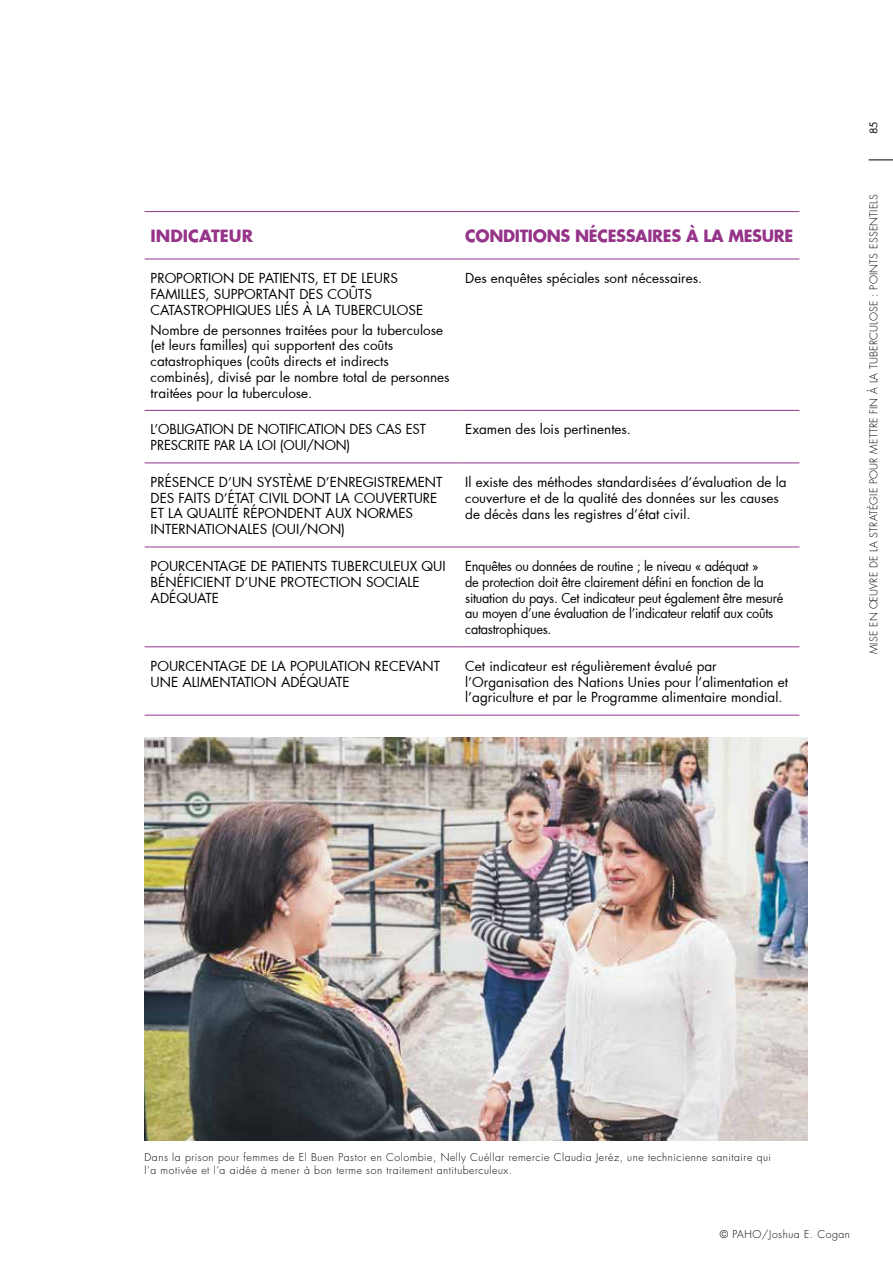
<style>
.page{position:relative;width:893px;height:1263px;background:#fff}
.page>*{position:absolute;margin:0;border:0;box-sizing:border-box;transform-origin:0 0}
.t1{font:700 16.5px "Futura";letter-spacing:-.02em;color:#96348a}
.t2{font:700 16.5px "Futura";color:#96348a}
.t3{font:13.5px/15.8px "Futura";color:#000}
.t4{font:13.5px/15.8px "Futura";letter-spacing:-.02em;color:#000;scale:.94 1}
.t5{font:300 10.5px/12.6px "Futura";letter-spacing:.05em;color:#000}
.t6{font:300 10.5px "Futura";letter-spacing:.025em;color:#000}
.t7{font:10.5px "Futura";color:#000}
</style>
<div class="page">
<svg style="left:869px;top:159px;width:24px;height:1px"></svg>
<hr style="left:145px;top:410px;width:314px;height:1px;background:#96348a">
<hr style="left:459px;top:410px;width:340px;height:1px;background:#96348a">
<hr style="left:145px;top:462px;width:314px;height:1px;background:#96348a">
<hr style="left:459px;top:462px;width:340px;height:1px;background:#96348a">
<hr style="left:145px;top:211px;width:314px;height:1px;background:#96348a">
<hr style="left:459px;top:211px;width:340px;height:1px;background:#96348a">
<hr style="left:145px;top:259px;width:314px;height:1px;background:#96348a">
<hr style="left:459px;top:259px;width:340px;height:1px;background:#96348a">
<hr style="left:145px;top:547px;width:314px;height:1px;background:#96348a">
<hr style="left:459px;top:547px;width:340px;height:1px;background:#96348a">
<hr style="left:145px;top:646px;width:314px;height:1px;background:#96348a">
<hr style="left:459px;top:646px;width:340px;height:1px;background:#96348a">
<hr style="left:145px;top:715px;width:314px;height:1px;background:#96348a">
<hr style="left:459px;top:715px;width:340px;height:1px;background:#96348a">
<img style="left:145px;top:738px;width:663px;height:402px">
<p class="t2" style="left:151px;top:225px;width:104px">INDICATEUR</p>
<p class="t1" style="left:465px;top:225px;width:330px">CONDITIONS NÉCESSAIRES À LA MESURE</p>
<p class="t3" style="left:151px;top:270px;width:274px">PROPORTION DE PATIENTS, ET DE LEURS<br>FAMILLES, SUPPORTANT DES COÛTS<br>CATASTROPHIQUES LIÉS À LA TUBERCULOSE</p>
<p class="t3" style="left:151px;top:322px;width:301px">Nombre de personnes traitées pour la tuberculose (et leurs familles) qui supportent des coûts catastrophiques (coûts directs et indirects combinés), divisé par le nombre total de personnes traitées pour la tuberculose.</p>
<p class="t3" style="left:465px;top:270px;width:239px">Des enquêtes spéciales sont nécessaires.</p>
<p class="t3" style="left:151px;top:421px;width:277px">L’OBLIGATION DE NOTIFICATION DES CAS EST<br>PRESCRITE PAR LA LOI (OUI/NON)</p>
<p class="t3" style="left:465px;top:421px;width:167px">Examen des lois pertinentes.</p>
<p class="t3" style="left:151px;top:474px;width:293px">PRÉSENCE D’UN SYSTÈME D’ENREGISTREMENT DES FAITS D’ÉTAT CIVIL DONT LA COUVERTURE ET LA QUALITÉ RÉPONDENT AUX NORMES INTERNATIONALES (OUI/NON)</p>
<p class="t3" style="left:465px;top:474px;width:323px">Il existe des méthodes standardisées d’évaluation de la couverture et de la qualité des données sur les causes de décès dans les registres d’état civil.</p>
<p class="t3" style="left:151px;top:558px;width:297px">POURCENTAGE DE PATIENTS TUBERCULEUX QUI<br>BÉNÉFICIENT D’UNE PROTECTION SOCIALE<br>ADÉQUATE</p>
<p class="t4" style="left:465px;top:558px;width:340px">Enquêtes ou données de routine ; le niveau « adéquat »<br>de protection doit être clairement défini en fonction de la situation du pays. Cet indicateur peut également être mesuré au moyen d’une évaluation de l’indicateur relatif aux coûts catastrophiques.</p>
<p class="t3" style="left:151px;top:658px;width:291px">POURCENTAGE DE LA POPULATION RECEVANT<br>UNE ALIMENTATION ADÉQUATE</p>
<p class="t3" style="left:465px;top:658px;width:324px">Cet indicateur est régulièrement évalué par l’Organisation des Nations Unies pour l’alimentation et l’agriculture et par le Programme alimentaire mondial.</p>
<p class="t7" style="left:866px;top:134px;width:14px;rotate:-90deg">85</p>
<p class="t6" style="left:867px;top:654px;width:461px;rotate:-90deg">MISE EN ŒUVRE DE LA STRATÉGIE POUR METTRE FIN À LA TUBERCULOSE : POINTS ESSENTIELS</p>
<p class="t5" style="left:145px;top:1151px;width:628px">Dans la prison pour femmes de El Buen Pastor en Colombie, Nelly Cuéllar remercie Claudia Jeréz, une technicienne sanitaire qui l’a motivée et l’a aidée à mener à bon terme son traitement antituberculeux.</p>
<p class="t5" style="left:720px;top:1228px;width:132px">© PAHO/Joshua E. Cogan</p>
</div>
